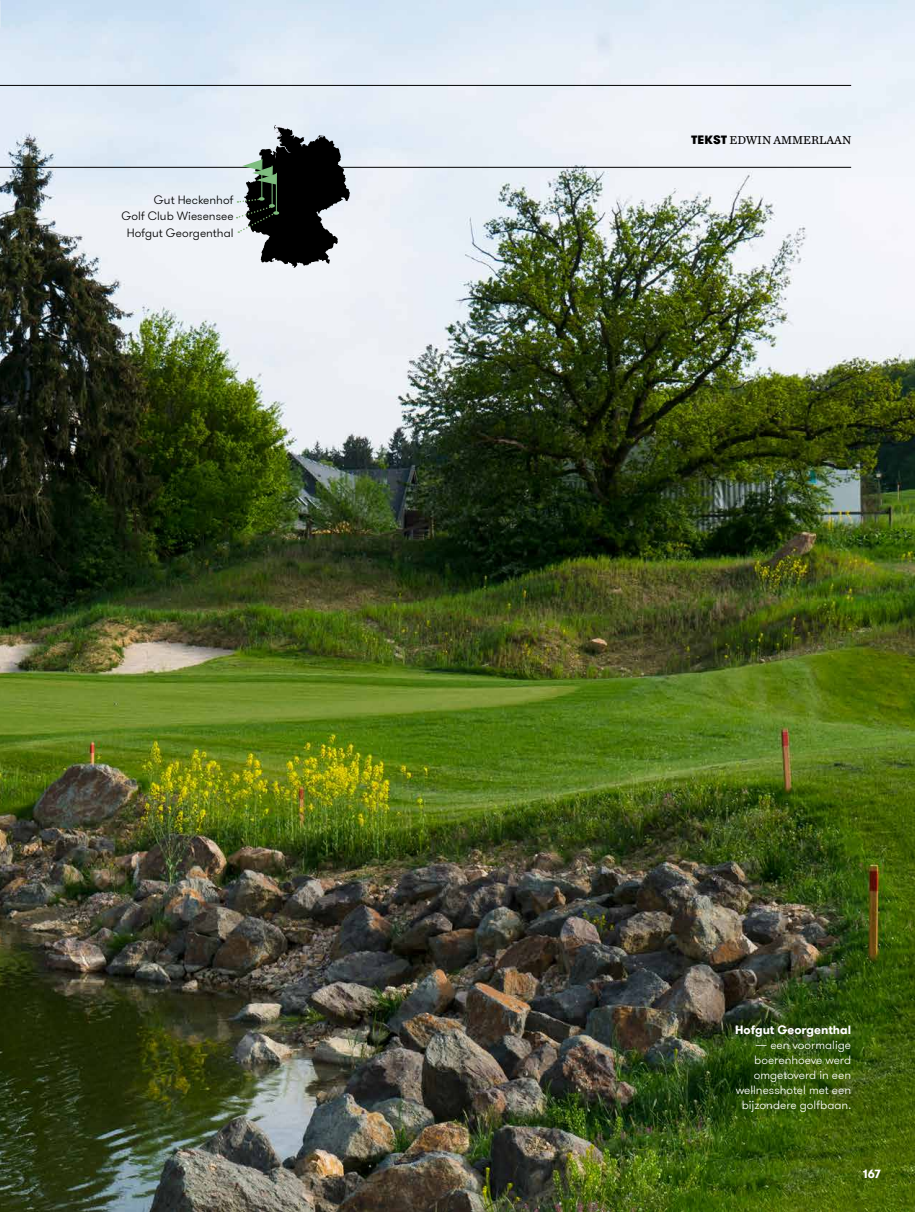
<style>
.page{position:relative;width:915px;height:1212px;background:#fff}
.page>*{position:absolute;margin:0;border:0;box-sizing:border-box;transform-origin:0 0}
.t1{font:300 12px/15px "GT Walsheim Pro";color:#fff;text-align:right}
.t2{font:300 12px/16.5px "GT Walsheim Pro";color:#000;text-align:right}
.t3{font:700 12px "GT Walsheim Pro";color:#fff}
.t4{font:12px "Chronicle Text G3";color:#000}
.s1{font-family:"GT Walsheim Pro";font-weight:900}
</style>
<div class="page">
<img style="left:0;top:0;width:914px;height:1212px">
<hr style="left:0;top:85px;width:850px;height:1px;background:#000">
<hr style="left:0;top:167px;width:850px;height:1px;background:#000">
<svg style="left:236px;top:125px;width:114px;height:143px;background:#606566"></svg>
<p class="t2" style="left:121px;top:192px;width:114px">Gut Heckenhof<br>Golf Club Wiesensee<br>Hofgut Georgenthal</p>
<p class="t4" style="left:690px;top:131px;width:162px"><span class="s1">TEKST</span> EDWIN AMMERLAAN</p>
<p class="t3" style="left:735px;top:1021px;width:117px">Hofgut Georgenthal</p>
<p class="t1" style="left:735px;top:1037px;width:117px">— een voormalige boerenhoeve werd omgetoverd in een wellnesshotel met een bijzondere golfbaan.</p>
<p class="t3" style="left:862px;top:1166px;width:20px">167</p>
</div>
